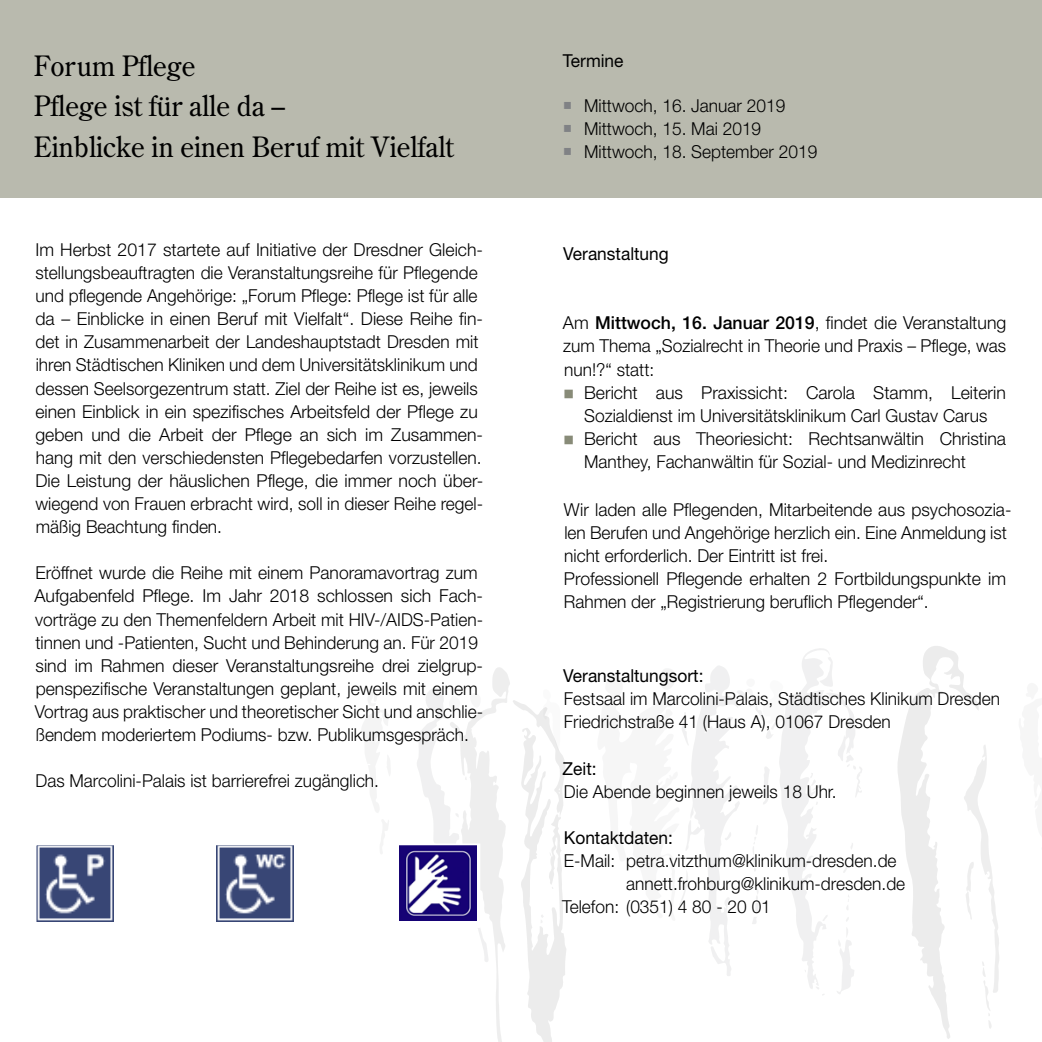
<style>
.page{position:relative;width:1042px;height:1042px;background:#fff}
.page>*{position:absolute;margin:0;border:0;box-sizing:border-box;transform-origin:0 0}
.Text_Futura{font:28px "Century Old Style Std";color:#000}
.Text_Helv{font:300 17.85px/23.1px "Helvetica Neue LT Std";color:#000}
.Text{font:300 17.85px "Helvetica Neue LT Std";color:#000}
.Text_Futura-2{font:17.85px "Helvetica Neue LT Std";color:#000}
.s1{color:#808285}
.s2{font-weight:500}
.s3{color:#888b78}
</style>
<div class="page">
<svg style="left:361px;top:692px;width:29px;height:162px"></svg>
<svg style="left:898px;top:646px;width:101px;height:393px"></svg>
<svg style="left:417px;top:667px;width:149px;height:375px"></svg>
<svg style="left:661px;top:648px;width:201px;height:347px"></svg>
<div style="left:0;top:0;width:1042px;height:197px;background:#b9baae"></div>
<div style="left:36px;top:844px;width:82px;height:83px;background:linear-gradient(to right,#fff,#fff)"></div>
<img style="left:38px;top:846px;width:76px;height:75px">
<div style="left:35px;top:843px;width:84px;height:85px;border:2px solid #fff"></div>
<svg style="left:216px;top:846px;width:78px;height:76px"></svg>
<img style="left:217px;top:846px;width:77px;height:75px">
<svg style="left:399px;top:846px;width:78px;height:79px"></svg>
<img style="left:399px;top:846px;width:77px;height:74px">
<p class="Text_Futura" style="left:34px;top:48px;width:163px">Forum Pflege</p>
<p class="Text_Futura" style="left:34px;top:88px;width:253px">Pflege ist für alle da –</p>
<p class="Text_Futura" style="left:34px;top:128px;width:421px">Einblicke in einen Beruf mit Vielfalt</p>
<p class="Text_Helv" style="left:35px;top:238px;width:449px">Im Herbst 2017 startete auf Initiative der Dresdner Gleich&shy;stellungsbeauftragten die Veranstaltungsreihe für Pflegende und pflegende Angehörige: „Forum Pflege: Pflege ist für alle da – Einblicke in einen Beruf mit Vielfalt“. Diese Reihe fin&shy;det in Zusammenarbeit der Landeshauptstadt Dresden mit ihren Städtischen Kliniken und dem Universitätsklinikum und</p>
<p class="Text_Helv" style="left:35px;top:376px;width:449px">dessen Seelsorgezentrum statt. Ziel der Reihe ist es, jeweils einen Einblick in ein spezifisches Arbeitsfeld der Pflege zu geben und die Arbeit der Pflege an sich im Zusammen&shy;hang mit den verschiedensten Pflegebedarfen vorzustellen.<br>Die Leistung der häuslichen Pflege, die immer noch über&shy;wiegend von Frauen erbracht wird, soll in dieser Reihe regel&shy;mäßig Beachtung finden.</p>
<p class="Text_Helv" style="left:34px;top:561px;width:450px">Eröffnet wurde die Reihe mit einem Panoramavortrag zum Aufgabenfeld Pflege. Im Jahr 2018 schlossen sich Fach&shy;vorträge zu den Themenfeldern Arbeit mit HIV-/AIDS-Patien&shy;tinnen und -Patienten, Sucht und Behinderung an. Für 2019 sind im Rahmen dieser Veranstaltungsreihe drei zielgrup&shy;penspezifische Veranstaltungen geplant, jeweils mit einem Vortrag aus praktischer und theoretischer Sicht und anschlie&shy;ßendem moderiertem Podiums- bzw. Publikumsgespräch.</p>
<p class="Text_Helv" style="left:36px;top:769px;width:345px">Das Marcolini-Palais ist barrierefrei zugänglich.</p>
<p class="Text_Futura-2" style="left:563px;top:50px;width:62px">Termine</p>
<p class="Text" style="left:563px;top:95px;width:224px"><span class="s1">○</span> Mittwoch, 16. Januar 2019</p>
<p class="Text" style="left:563px;top:118px;width:200px"><span class="s1">○</span> Mittwoch, 15. Mai 2019</p>
<p class="Text" style="left:563px;top:141px;width:256px"><span class="s1">○</span> Mittwoch, 18. September 2019</p>
<p class="Text_Futura-2" style="left:563px;top:243px;width:107px">Veranstaltung</p>
<p class="Text_Helv" style="left:563px;top:311px;width:445px;text-align:justify">Am <span class="s2">Mittwoch, 16. Januar 2019</span>, findet die Veranstaltung zum Thema „Sozialrecht in Theorie und Praxis – Pflege, was nun!?“ statt:</p>
<p class="Text_Helv" style="left:563px;top:380px;width:444px;text-align:center"><span class="s3">○</span> Bericht aus Praxissicht: Carola Stamm, Leiterin<br>Sozialdienst im Universitätsklinikum Carl Gustav Carus</p>
<p class="Text_Helv" style="left:584px;top:426px;width:423px;text-indent:-21px"><span class="s3">○</span> Bericht aus Theoriesicht: Rechtsanwältin Christina<br>Manthey, Fachanwältin für Sozial- und Medizinrecht</p>
<p class="Text_Helv" style="left:564px;top:497px;width:449px">Wir laden alle Pflegenden, Mitarbeitende aus psychosozia&shy;len Berufen und Angehörige herzlich ein. Eine Anmeldung ist nicht erforderlich. Der Eintritt ist frei.</p>
<p class="Text_Helv" style="left:564px;top:566px;width:444px">Professionell Pflegende erhalten 2 Fortbildungspunkte im<br>Rahmen der „Registrierung beruflich Pflegender“.</p>
<p class="Text_Futura-2" style="left:563px;top:665px;width:142px">Veranstaltungsort:</p>
<p class="Text_Helv" style="left:564px;top:687px;width:438px">Festsaal im Marcolini-Palais, Städtisches Klinikum Dresden</p>
<p class="Text_Helv" style="left:564px;top:710px;width:328px">Friedrichstraße 41 (Haus A), 01067 Dresden</p>
<p class="Text_Futura-2" style="left:563px;top:758px;width:35px">Zeit:</p>
<p class="Text_Helv" style="left:564px;top:779px;width:274px">Die Abende beginnen jeweils 18 Uhr.</p>
<p class="Text_Futura-2" style="left:564px;top:827px;width:111px">Kontaktdaten:</p>
<p class="Text_Helv" style="left:564px;top:849px;width:334px">E-Mail: petra.vitzthum@klinikum-dresden.de</p>
<p class="Text_Helv" style="left:626px;top:872px;width:281px">annett.frohburg@klinikum-dresden.de</p>
<p class="Text_Helv" style="left:562px;top:895px;width:210px">Telefon: (0351) 4 80 - 20 01</p>
</div>
